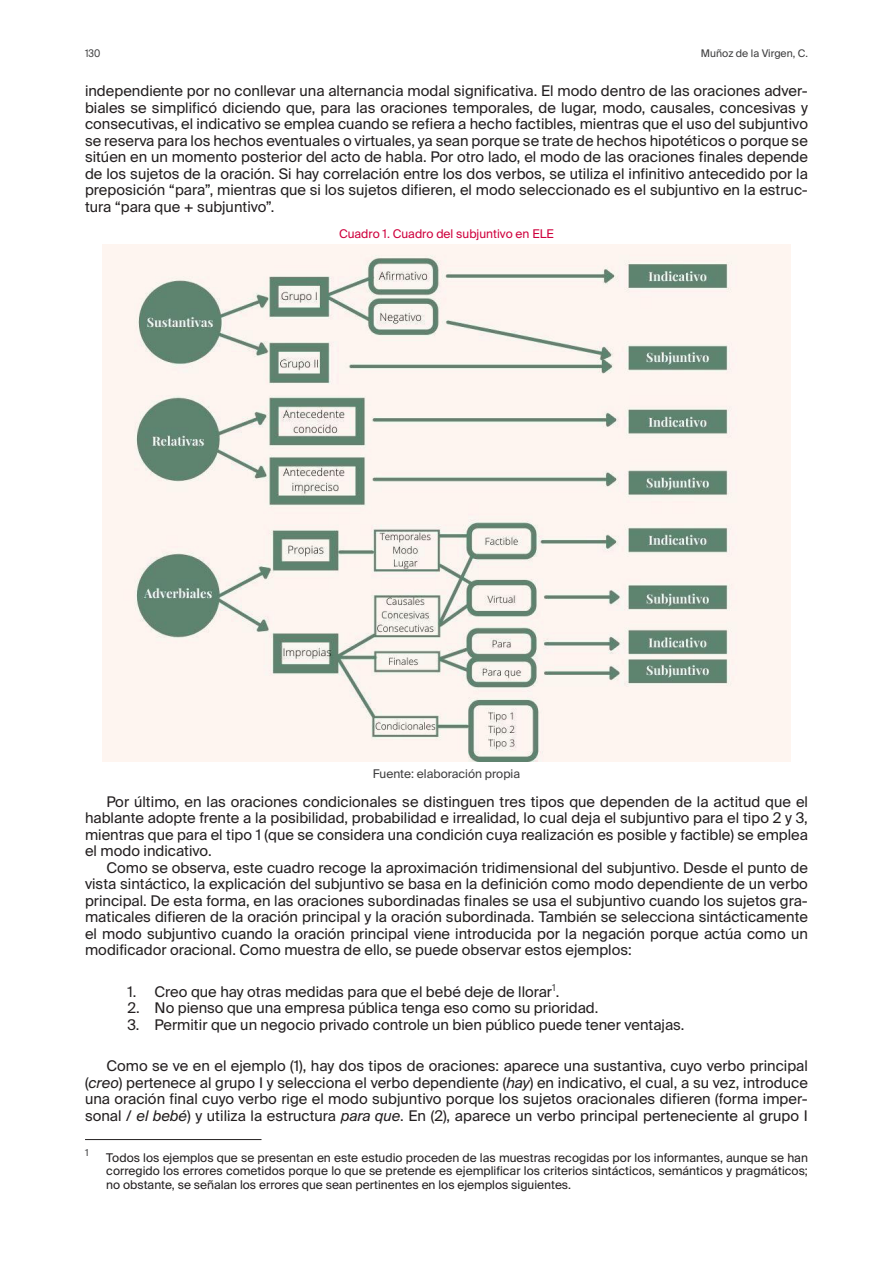
<style>
.page{position:relative;width:893px;height:1263px;background:#fff}
.page>*{position:absolute;margin:0;border:0;box-sizing:border-box;transform-origin:0 0}
.t1{font:14.7px/16.5px "Suisse Intl";color:#231f20;text-align:justify}
.Notas_al_pie{font:12px/13.5px "Suisse Intl";color:#231f20;text-align:justify}
.Título_elemento{font:12px "Suisse Intl";color:#cf003d}
.Pie_elemento{font:12px "Suisse Intl";color:#3e3e3f}
.t2{font:10.5px "Suisse Intl";color:#3e3e3f}
.t3{font:10.5px "Suisse Intl";color:#3e3e3f;scale:.9 1}
.Notas_al_pie-2{font:9.6px "Suisse Intl";color:#3e3e3f}
.s1{font-style:italic}
</style>
<div class="page">
<hr style="left:85px;top:1139px;width:176px;height:1px;background:#231f20">
<img style="left:102px;top:244px;width:689px;height:517px">
<p class="t3" style="left:85px;top:47px;width:18px">130</p>
<p class="t2" style="left:701px;top:47px;width:109px">Muñoz de la Virgen, C.</p>
<p class="t1" style="left:85px;top:83px;width:724px">independiente por no conllevar una alternancia modal significativa. El modo dentro de las oraciones adver&shy;biales se simplificó diciendo que, para las oraciones temporales, de lugar, modo, causales, concesivas y consecutivas, el indicativo se emplea cuando se refiera a hecho factibles, mientras que el uso del subjuntivo se reserva para los hechos eventuales o virtuales, ya sean porque se trate de hechos hipotéticos o porque se sitúen en un momento posterior del acto de habla. Por otro lado, el modo de las oraciones finales depende de los sujetos de la oración. Si hay correlación entre los dos verbos, se utiliza el infinitivo antecedido por la preposición “para”, mientras que si los sujetos difieren, el modo seleccionado es el subjuntivo en la estruc&shy;tura “para que + subjuntivo”.</p>
<p class="Título_elemento" style="left:339px;top:227px;width:216px">Cuadro 1. Cuadro del subjuntivo en ELE</p>
<p class="Pie_elemento" style="left:373px;top:766px;width:149px">Fuente: elaboración propia</p>
<p class="t1" style="left:85px;top:793px;width:724px;text-indent:21px">Por último, en las oraciones condicionales se distinguen tres tipos que dependen de la actitud que el hablante adopte frente a la posibilidad, probabilidad e irrealidad, lo cual deja el subjuntivo para el tipo 2 y 3, mientras que para el tipo 1 (que se considera una condición cuya realización es posible y factible) se emplea el modo indicativo.</p>
<p class="t1" style="left:85px;top:859px;width:724px;text-indent:21px">Como se observa, este cuadro recoge la aproximación tridimensional del subjuntivo. Desde el punto de vista sintáctico, la explicación del subjuntivo se basa en la definición como modo dependiente de un verbo principal. De esta forma, en las oraciones subordinadas finales se usa el subjuntivo cuando los sujetos gra&shy;maticales difieren de la oración principal y la oración subordinada. También se selecciona sintácticamente el modo subjuntivo cuando la oración principal viene introducida por la negación porque actúa como un modificador oracional. Como muestra de ello, se puede observar estos ejemplos:</p>
<p class="t1" style="left:128px;top:983px;width:433px">1. Creo que hay otras medidas para que el bebé deje de llorar<sup>1</sup>.</p>
<p class="t1" style="left:128px;top:1000px;width:472px">2. No pienso que una empresa pública tenga eso como su prioridad.</p>
<p class="t1" style="left:128px;top:1016px;width:558px">3. Permitir que un negocio privado controle un bien público puede tener ventajas.</p>
<p class="t1" style="left:85px;top:1058px;width:724px;text-indent:21px">Como se ve en el ejemplo (1), hay dos tipos de oraciones: aparece una sustantiva, cuyo verbo principal (<span class="s1">creo</span>) pertenece al grupo I y selecciona el verbo dependiente (<span class="s1">hay</span>) en indicativo, el cual, a su vez, introduce una oración final cuyo verbo rige el modo subjuntivo porque los sujetos oracionales difieren (forma imper&shy;sonal / <span class="s1">el bebé</span>) y utiliza la estructura <span class="s1">para que</span>. En (2), aparece un verbo principal perteneciente al grupo I</p>
<p class="Notas_al_pie-2" style="left:85px;top:1147px;width:5px">1</p>
<p class="Notas_al_pie" style="left:106px;top:1151px;width:703px">Todos los ejemplos que se presentan en este estudio proceden de las muestras recogidas por los informantes, aunque se han corregido los errores cometidos porque lo que se pretende es ejemplificar los criterios sintácticos, semánticos y pragmáticos; no obstante, se señalan los errores que sean pertinentes en los ejemplos siguientes.</p>
</div>
